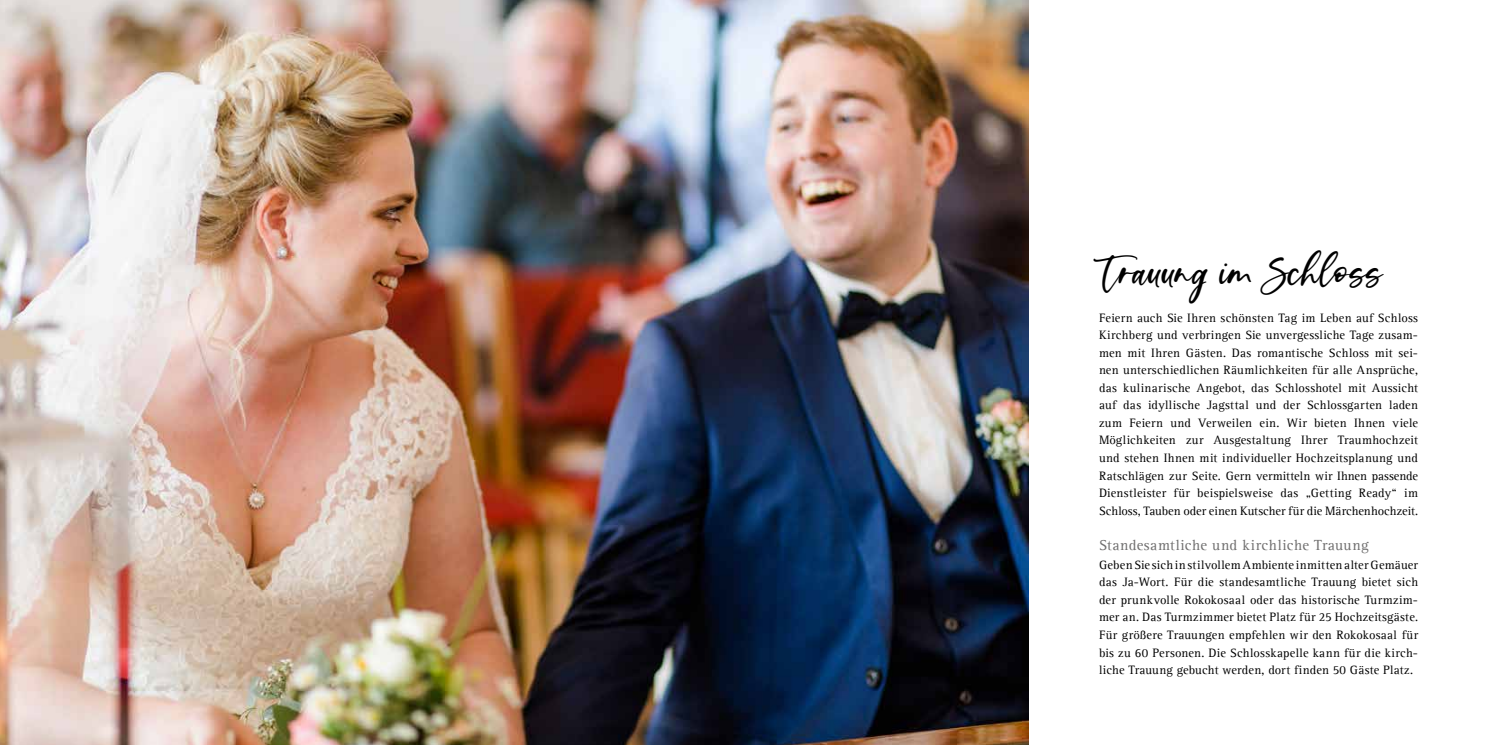
<style>
.page{position:relative;width:1489px;height:745px;background:#fff}
.page>*{position:absolute;margin:0;border:0;box-sizing:border-box;transform-origin:0 0}
.t1{font:43.75px "Vista La Diva";color:#000}
.t2{font:15px "Agfa Rotis Serif";letter-spacing:.035em;color:#706f6f}
.t3{font:12.5px/17.5px "Agfa Rotis Serif";letter-spacing:.005em;color:#000;text-align:justify}
</style>
<div class="page">
<img style="left:0;top:0;width:1028px;height:744px">
<h1 class="t1" style="left:1098px;top:241px;width:285px">Trauung im Schloss</h1>
<p class="t3" style="left:1098px;top:309px;width:320px">Feiern auch Sie Ihren schönsten Tag im Leben auf Schloss Kirchberg und verbringen Sie unvergessliche Tage zusam&shy;men mit Ihren Gästen. Das romantische Schloss mit sei&shy;nen unterschiedlichen Räumlichkeiten für alle Ansprüche, das kulinarische Angebot, das Schlosshotel mit Aussicht auf das idyllische Jagsttal und der Schlossgarten laden zum Feiern und Verweilen ein. Wir bieten Ihnen viele Möglichkeiten zur Ausgestaltung Ihrer Traumhochzeit und stehen Ihnen mit individueller Hochzeitsplanung und Ratschlägen zur Seite. Gern vermitteln wir Ihnen passende Dienstleister für beispielsweise das „Getting Ready“ im Schloss, Tauben oder einen Kutscher für die Märchenhochzeit.</p>
<p class="t2" style="left:1098px;top:535px;width:271px">Standesamtliche und kirchliche Trauung</p>
<p class="t3" style="left:1098px;top:555px;width:320px">Geben Sie sich in stilvollem Ambiente inmitten alter Gemäuer das Ja-Wort. Für die standesamtliche Trauung bietet sich der prunkvolle Rokokosaal oder das historische Turmzim&shy;mer an. Das Turmzimmer bietet Platz für 25 Hochzeitsgäste.<br>Für größere Trauungen empfehlen wir den Rokokosaal für bis zu 60 Personen. Die Schlosskapelle kann für die kirch&shy;liche Trauung gebucht werden, dort finden 50 Gäste Platz.</p>
</div>
